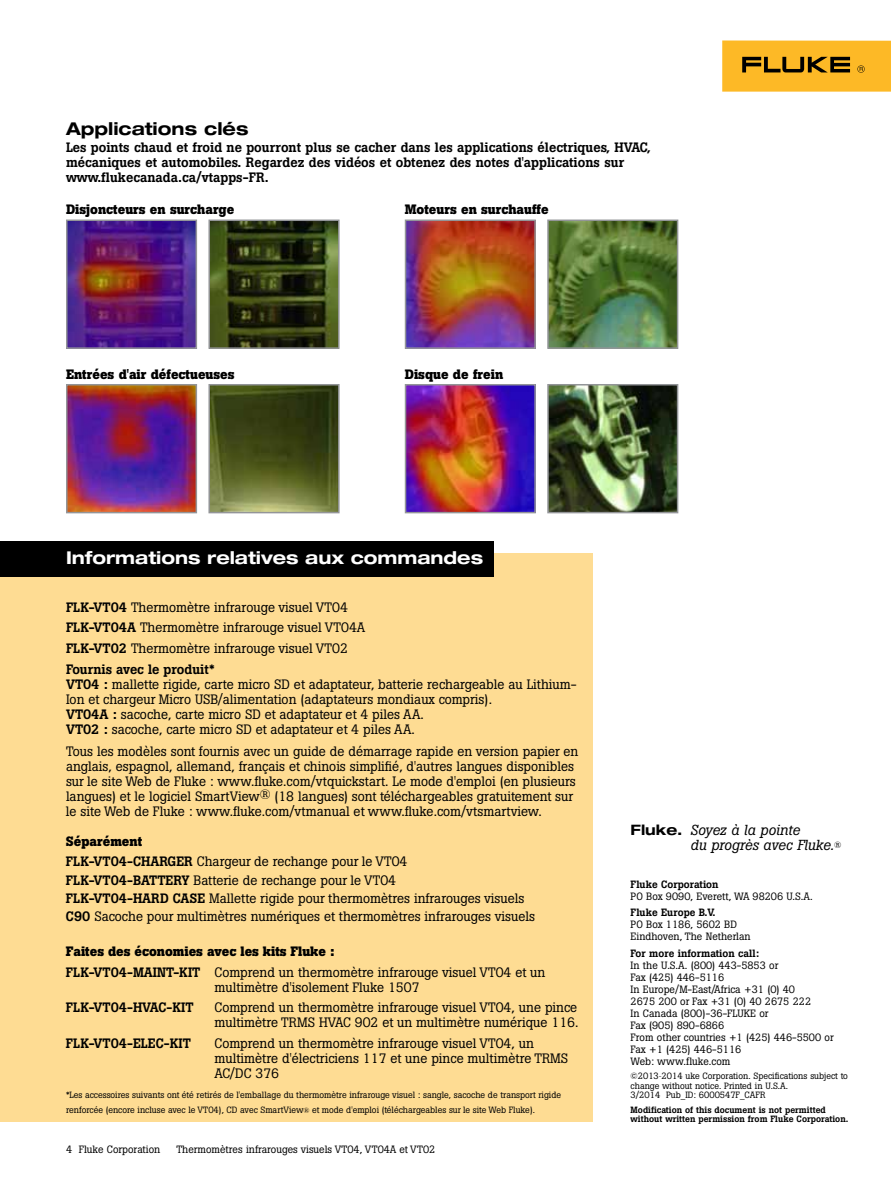
<style>
.page{position:relative;width:891px;height:1188px;background:#fff}
.page>*{position:absolute;margin:0;border:0;box-sizing:border-box;transform-origin:0 0}
.t1{font:700 expanded 17.7px "Helvetica Neue LT Std";color:#fff}
.t2{font:700 expanded 17.7px "Helvetica Neue LT Std";color:#000}
.t3{font:italic 14.4px/14.4px "Boton Pro";color:#000}
.t4{font:13.5px/15px "Boton Pro";color:#000}
.t5{font:500 13.5px/15px "Boton Pro";color:#000}
.t6{font:700 13.5px "Boton Pro";color:#000}
.t7{font:10.5px/12px "Boton Pro";color:#000}
.t8{font:500 10.5px "Boton Pro";color:#000}
.t9{font:9px/9.8px "Boton Pro";color:#000}
.t10{font:500 9px/9.8px "Boton Pro";color:#000}
.s1{font-weight:500}
.s2{font-weight:700}
.s3{font-size:7.5px}
.s4{font-family:"Helvetica Neue LT Std";font-weight:700;font-style:normal;font-stretch:expanded}
.s5{font-style:normal;font-size:9px}
.s6{font-family:"Koz Min Pro"}
</style>
<div class="page">
<div style="left:722px;top:40px;width:169px;height:52px;background:#fdb926"></div>
<svg style="left:742px;top:57px;width:108px;height:15px"></svg>
<svg style="left:857px;top:65px;width:8px;height:8px"></svg>
<img style="left:69px;top:223px;width:125px;height:123px">
<div style="left:66px;top:220px;width:131px;height:129px;border:2px solid #939598"></div>
<img style="left:211px;top:223px;width:126px;height:123px">
<div style="left:208px;top:220px;width:132px;height:129px;border:2px solid #939598"></div>
<img style="left:69px;top:387px;width:125px;height:123px">
<div style="left:66px;top:384px;width:131px;height:129px;border:2px solid #939598"></div>
<img style="left:211px;top:387px;width:126px;height:123px">
<div style="left:208px;top:384px;width:132px;height:129px;border:2px solid #939598"></div>
<div style="left:0;top:554px;width:592px;height:568px;background:#fedc93"></div>
<div style="left:0;top:541px;width:493px;height:35px;background:#000"></div>
<img style="left:408px;top:223px;width:125px;height:123px">
<div style="left:405px;top:220px;width:131px;height:129px;border:2px solid #939598"></div>
<img style="left:550px;top:223px;width:125px;height:123px">
<div style="left:547px;top:220px;width:131px;height:129px;border:2px solid #939598"></div>
<img style="left:408px;top:387px;width:125px;height:123px">
<div style="left:405px;top:384px;width:131px;height:129px;border:2px solid #939598"></div>
<img style="left:550px;top:387px;width:125px;height:123px">
<div style="left:547px;top:384px;width:131px;height:129px;border:2px solid #939598"></div>
<h1 class="t2" style="left:66px;top:118px;width:184px">Applications clés</h1>
<p class="t5" style="left:66px;top:139px;width:586px">Les points chaud et froid ne pourront plus se cacher dans les applications électriques, HVAC, mécaniques et automobiles. Regardez des vidéos et obtenez des notes d'applications sur www.flukecanada.ca/vtapps-FR.</p>
<p class="t6" style="left:66px;top:201px;width:170px">Disjoncteurs en surcharge</p>
<p class="t6" style="left:66px;top:365px;width:170px">Entrées d'air défectueuses</p>
<p class="t6" style="left:405px;top:201px;width:145px">Moteurs en surchauffe</p>
<p class="t6" style="left:405px;top:365px;width:100px">Disque de frein</p>
<h1 class="t1" style="left:66px;top:546px;width:419px">Informations relatives aux commandes</h1>
<p class="t4" style="left:66px;top:597px;width:301px;line-height:20.4px"><span class="s1">FLK-VT04</span> Thermomètre infrarouge visuel VT04<br><span class="s1">FLK-VT04A</span> Thermomètre infrarouge visuel VT04A<br><span class="s1">FLK-VT02</span> Thermomètre infrarouge visuel VT02</p>
<p class="t4" style="left:66px;top:662px;width:512px"><span class="s1">Fournis avec le produit*<br>VT04 :</span> mallette rigide, carte micro SD et adaptateur, batterie rechargeable au Lithium-Ion et chargeur Micro USB/alimentation (adaptateurs mondiaux compris).<br><span class="s1">VT04A :</span> sacoche, carte micro SD et adaptateur et 4 piles AA.<br><span class="s1">VT02 :</span> sacoche, carte micro SD et adaptateur et 4 piles AA.</p>
<p class="t4" style="left:66px;top:744px;width:514px">Tous les modèles sont fournis avec un guide de démarrage rapide en version papier en anglais, espagnol, allemand, français et chinois simplifié, d'autres langues disponibles sur le site Web de Fluke : www.fluke.com/vtquickstart. Le mode d'emploi (en plusieurs langues) et le logiciel SmartView® (18 langues) sont téléchargeables gratuitement sur le site Web de Fluke : www.fluke.com/vtmanual et www.fluke.com/vtsmartview.</p>
<p class="t4" style="left:66px;top:831px;width:343px;line-height:20.4px"><span class="s2">Séparément<br></span><span class="s1">FLK-VT04-CHARGER</span> Chargeur de rechange pour le VT04</p>
<p class="t4" style="left:66px;top:871px;width:470px;line-height:18.3px"><span class="s1">FLK-VT04-BATTERY</span> Batterie de rechange pour le VT04<br><span class="s1">FLK-VT04-HARD CASE</span> Mallette rigide pour thermomètres infrarouges visuels<br><span class="s1">C90</span> Sacoche pour multimètres numériques et thermomètres infrarouges visuels</p>
<p class="t4" style="left:66px;top:942px;width:481px;line-height:20.4px"><span class="s2">Faites des économies avec les kits Fluke :<br></span><span class="s1">FLK-VT04-MAINT-KIT</span> Comprend un thermomètre infrarouge visuel VT04 et un</p>
<p class="t4" style="left:214px;top:980px;width:207px">multimètre d'isolement Fluke 1507</p>
<p class="t5" style="left:66px;top:1000px;width:129px">FLK-VT04-HVAC-KIT</p>
<p class="t4" style="left:214px;top:1000px;width:366px">Comprend un thermomètre infrarouge visuel VT04, une pince multimètre TRMS HVAC 902 et un multimètre numérique 116.</p>
<p class="t5" style="left:66px;top:1035px;width:126px">FLK-VT04-ELEC-KIT</p>
<p class="t4" style="left:214px;top:1035px;width:355px">Comprend un thermomètre infrarouge visuel VT04, un multimètre d'électriciens 117 et une pince multimètre TRMS<br>AC/DC 376</p>
<p class="t9" style="left:66px;top:1088px;width:497px;line-height:15px">*Les accessoires suivants ont été retirés de l'emballage du thermomètre infrarouge visuel : sangle, sacoche de transport rigide renforcée (encore incluse avec le VT04), CD avec SmartView<span class="s3">®</span> et mode d'emploi (téléchargeables sur le site Web Fluke).</p>
<p class="t7" style="left:66px;top:1143px;width:96px">4 Fluke Corporation</p>
<p class="t7" style="left:176px;top:1143px;width:260px">Thermomètres infrarouges visuels VT04, VT04A et VT02</p>
<p class="t3" style="left:691px;top:823px;width:152px;text-indent:-60px"><span class="s4">Fluke.</span> Soyez à la pointe<br>du progrès avec Fluke.<span class="s5">®</span></p>
<p class="t8" style="left:631px;top:877px;width:89px">Fluke Corporation</p>
<p class="t7" style="left:631px;top:890px;width:184px">PO Box 9090, Everett, WA 98206 U.S.A.</p>
<p class="t8" style="left:631px;top:906px;width:86px">Fluke Europe B.V.</p>
<p class="t7" style="left:631px;top:918px;width:122px">PO Box 1186, 5602 BD<br>Eindhoven, The Netherlan</p>
<p class="t8" style="left:631px;top:946px;width:130px">For more information call:</p>
<p class="t7" style="left:631px;top:959px;width:205px">In the U.S.A. (800) 443-5853 or<br>Fax (425) 446-5116<br>In Europe/M-East/Africa +31 (0) 40<br>2675 200 or Fax +31 (0) 40 2675 222<br>In Canada (800)-36-FLUKE or<br>Fax (905) 890-6866<br>From other countries +1 (425) 446-5500 or<br>Fax +1 (425) 446-5116<br>Web: www.fluke.com</p>
<p class="t9" style="left:631px;top:1071px;width:219px">©2013<span class="s6">-</span>2014 uke Corporation. Specifications subject to change without notice. Printed in U.S.A.<br>3/2014 Pub_ID: 6000547F_CAFR</p>
<p class="t10" style="left:631px;top:1105px;width:219px">Modification of this document is not permitted without written permission from Fluke Corporation.</p>
</div>
